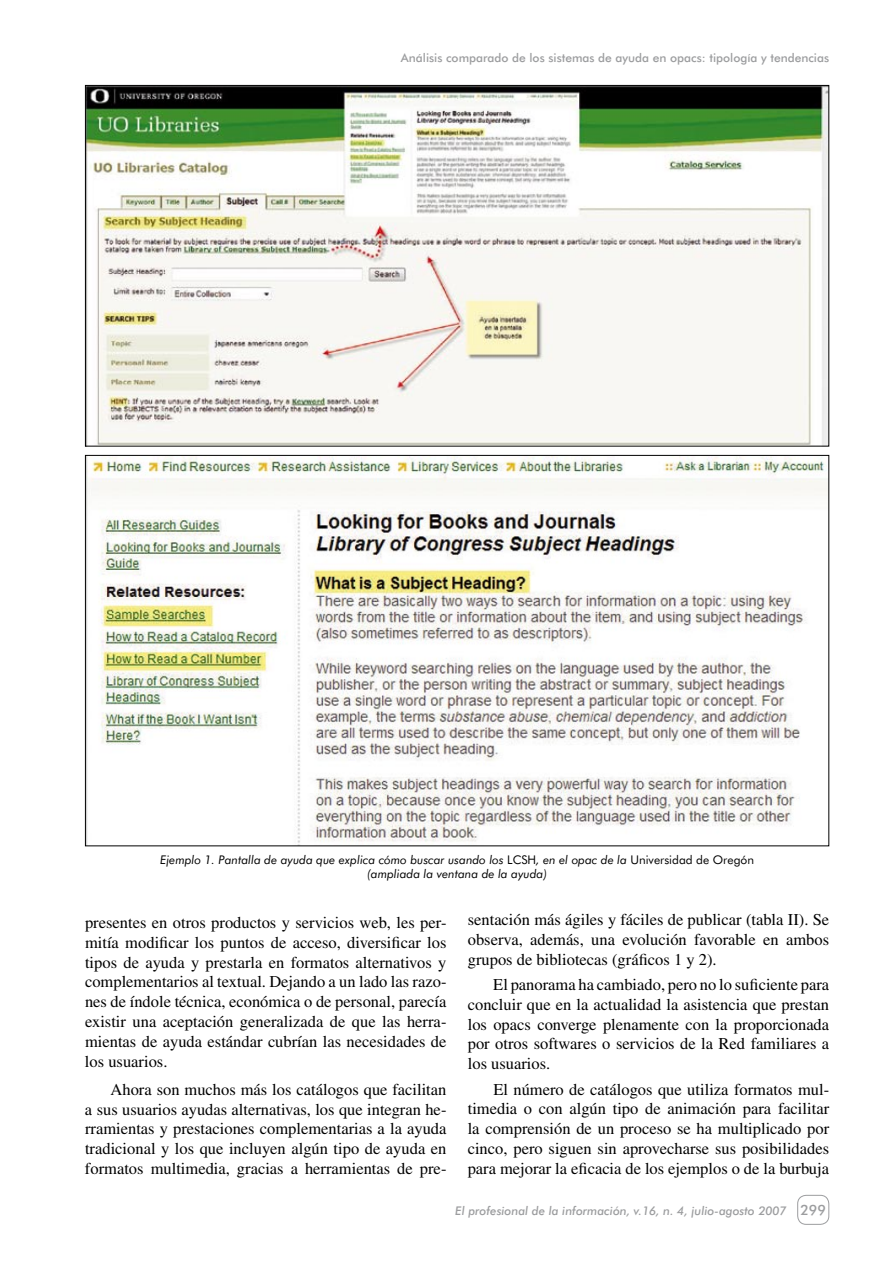
<style>
.page{position:relative;width:893px;height:1263px;background:#fff}
.page>*{position:absolute;margin:0;border:0;box-sizing:border-box;transform-origin:0 0}
.t1{font:16.5px/19.8px "Times";color:#000;text-align:justify}
.t2{font:500 14.25px "Futura BT";color:#9c9d9f}
.t3{font:italic 12px/14.4px "Futura BT";color:#000;text-align:center}
.t4{font:500 12px "Futura BT";color:#9c9d9f}
.t5{font:italic 500 12px "Futura BT";color:#9c9d9f}
.s1{font-style:normal}
</style>
<div class="page">
<div style="left:797px;top:1195px;width:32px;height:30px;border:1px solid #9c9d9f;border-radius:9px"></div>
<img style="left:87px;top:87px;width:740px;height:357px">
<img style="left:87px;top:457px;width:740px;height:387px">
<p class="t4" style="left:401px;top:51px;width:430px">Análisis comparado de los sistemas de ayuda en opacs: tipología y tendencias</p>
<p class="t3" style="left:160px;top:852px;width:595px">Ejemplo 1. Pantalla de ayuda que explica cómo buscar usando los <span class="s1">LCSH</span>, en el opac de la <span class="s1">Universidad de Oregón </span>(ampliada la ventana de la ayuda)</p>
<p class="t1" style="left:85px;top:912px;width:363px">presentes en otros productos y servicios web, les per&shy;mitía modificar los puntos de acceso, diversificar los tipos de ayuda y prestarla en formatos alternativos y complementarios al textual. Dejando a un lado las razo&shy;nes de índole técnica, económica o de personal, parecía existir una aceptación generalizada de que las herra&shy;mientas de ayuda estándar cubrían las necesidades de los usuarios.</p>
<p class="t1" style="left:85px;top:1079px;width:363px;text-indent:26px">Ahora son muchos más los catálogos que facilitan a sus usuarios ayudas alternativas, los que integran he&shy;rramientas y prestaciones complementarias a la ayuda tradicional y los que incluyen algún tipo de ayuda en formatos multimedia, gracias a herramientas de pre-</p>
<p class="t1" style="left:468px;top:909px;width:363px">sentación más ágiles y fáciles de publicar (tabla II). Se observa, además, una evolución favorable en ambos grupos de bibliotecas (gráficos 1 y 2).</p>
<p class="t1" style="left:468px;top:974px;width:363px;text-indent:26px">El panorama ha cambiado, pero no lo suficiente para concluir que en la actualidad la asistencia que prestan los opacs converge plenamente con la proporcionada por otros softwares o servicios de la Red familiares a los usuarios.</p>
<p class="t1" style="left:468px;top:1079px;width:363px;text-indent:26px">El número de catálogos que utiliza formatos mul&shy;timedia o con algún tipo de animación para facilitar la comprensión de un proceso se ha multiplicado por cinco, pero siguen sin aprovecharse sus posibilidades para mejorar la eficacia de los ejemplos o de la burbuja</p>
<p class="t5" style="left:455px;top:1203px;width:333px">El profesional de la información, v.16, n. 4, julio-agosto 2007</p>
<p class="t2" style="left:800px;top:1201px;width:27px">299</p>
</div>
